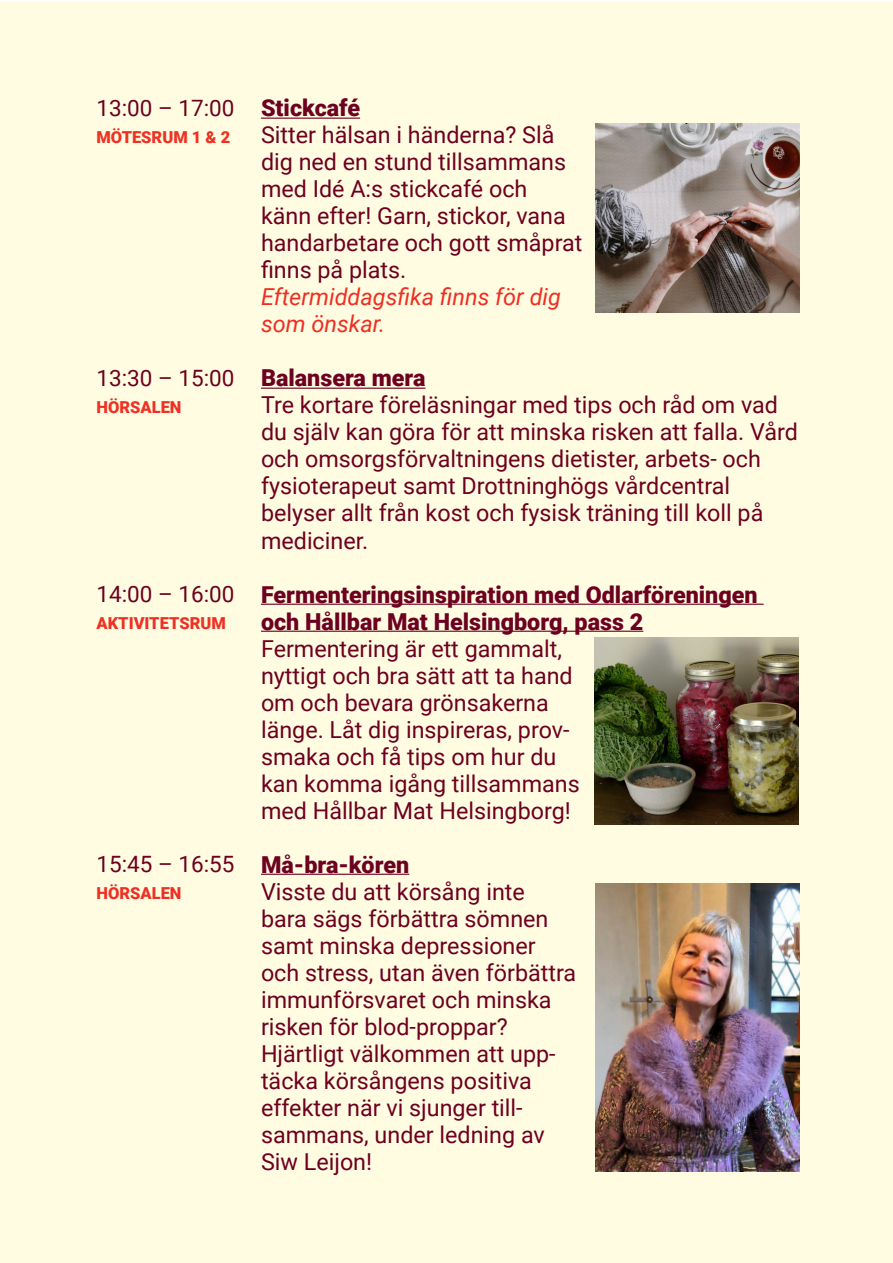
<style>
.page{position:relative;width:893px;height:1263px;background:#fff}
.page>*{position:absolute;margin:0;border:0;box-sizing:border-box;transform-origin:0 0}
.t1{font:23.4px/27px "Roboto";color:#6d0020}
.t2{font:900 23.4px/27px "Roboto";color:#6d0020}
.t3{font:italic 23.4px/27px "Roboto";color:#ee2e22}
.t4{font:22.5px "Roboto";color:#6c001e}
.t5{font:900 16.5px "Roboto";color:#ee3124}
</style>
<div class="page">
<div style="left:0;top:2px;width:893px;height:1261px;background:#fffce1"></div>
<hr style="left:261px;top:118px;width:99px;height:1px;background:#6d0020">
<hr style="left:261px;top:388px;width:164px;height:1px;background:#6d0020">
<hr style="left:261px;top:604px;width:503px;height:1px;background:#6d0020">
<hr style="left:261px;top:631px;width:382px;height:1px;background:#6d0020">
<hr style="left:261px;top:874px;width:148px;height:1px;background:#6d0020">
<img style="left:595px;top:123px;width:205px;height:190px">
<img style="left:595px;top:884px;width:205px;height:287px">
<img style="left:594px;top:638px;width:205px;height:187px">
<p class="t4" style="left:96px;top:92px;width:139px">13:00 – 17:00</p>
<p class="t5" style="left:96px;top:125px;width:135px">MÖTESRUM 1 &amp; 2</p>
<p class="t4" style="left:96px;top:362px;width:139px">13:30 – 15:00</p>
<p class="t5" style="left:96px;top:395px;width:87px">HÖRSALEN</p>
<p class="t4" style="left:96px;top:578px;width:139px">14:00 – 16:00</p>
<p class="t5" style="left:96px;top:611px;width:131px">AKTIVITETSRUM</p>
<p class="t4" style="left:96px;top:848px;width:139px">15:45 – 16:55</p>
<p class="t5" style="left:96px;top:881px;width:87px">HÖRSALEN</p>
<p class="t2" style="left:261px;top:94px;width:101px">Stickcafé</p>
<p class="t1" style="left:261px;top:121px;width:295px">Sitter hälsan i händerna? Slå</p>
<p class="t1" style="left:261px;top:148px;width:307px">dig ned en stund tillsammans med Idé A:s stickcafé och</p>
<p class="t1" style="left:261px;top:202px;width:323px">känn efter! Garn, stickor, vana handarbetare och gott småprat finns på plats.</p>
<p class="t3" style="left:261px;top:283px;width:302px">Eftermiddagsfika finns för dig som önskar.</p>
<p class="t2" style="left:261px;top:364px;width:166px">Balansera mera</p>
<p class="t1" style="left:261px;top:391px;width:539px">Tre kortare föreläsningar med tips och råd om vad du själv kan göra för att minska risken att falla. Vård och omsorgsförvaltningens dietister, arbets- och</p>
<p class="t1" style="left:261px;top:472px;width:471px">fysioterapeut samt Drottninghögs vårdcentral</p>
<p class="t1" style="left:261px;top:499px;width:504px">belyser allt från kost och fysisk träning till koll på mediciner.</p>
<p class="t2" style="left:261px;top:580px;width:498px">Fermenteringsinspiration med Odlarföreningen och Hållbar Mat Helsingborg, pass 2</p>
<p class="t1" style="left:261px;top:634px;width:302px">Fermentering är ett gammalt,</p>
<p class="t1" style="left:261px;top:661px;width:313px">nyttigt och bra sätt att ta hand</p>
<p class="t1" style="left:261px;top:688px;width:289px">om och bevara grönsakerna</p>
<p class="t1" style="left:261px;top:715px;width:310px">länge. Låt dig inspireras, prov-</p>
<p class="t1" style="left:261px;top:742px;width:297px">smaka och få tips om hur du</p>
<p class="t1" style="left:261px;top:769px;width:320px">kan komma igång tillsammans</p>
<p class="t1" style="left:261px;top:796px;width:311px">med Hållbar Mat Helsingborg!</p>
<p class="t2" style="left:261px;top:850px;width:150px">Må-bra-kören</p>
<p class="t1" style="left:261px;top:877px;width:265px">Visste du att körsång inte</p>
<p class="t1" style="left:261px;top:904px;width:289px">bara sägs förbättra sömnen samt minska depressioner</p>
<p class="t1" style="left:261px;top:958px;width:317px">och stress, utan även förbättra</p>
<p class="t1" style="left:261px;top:985px;width:292px">immunförsvaret och minska risken för blod-proppar?</p>
<p class="t1" style="left:261px;top:1039px;width:296px">Hjärtligt välkommen att upp&shy;täcka körsångens positiva effekter när vi sjunger till-</p>
<p class="t1" style="left:261px;top:1120px;width:285px">sammans, under ledning av</p>
<p class="t1" style="left:261px;top:1147px;width:113px">Siw Leijon!</p>
</div>
